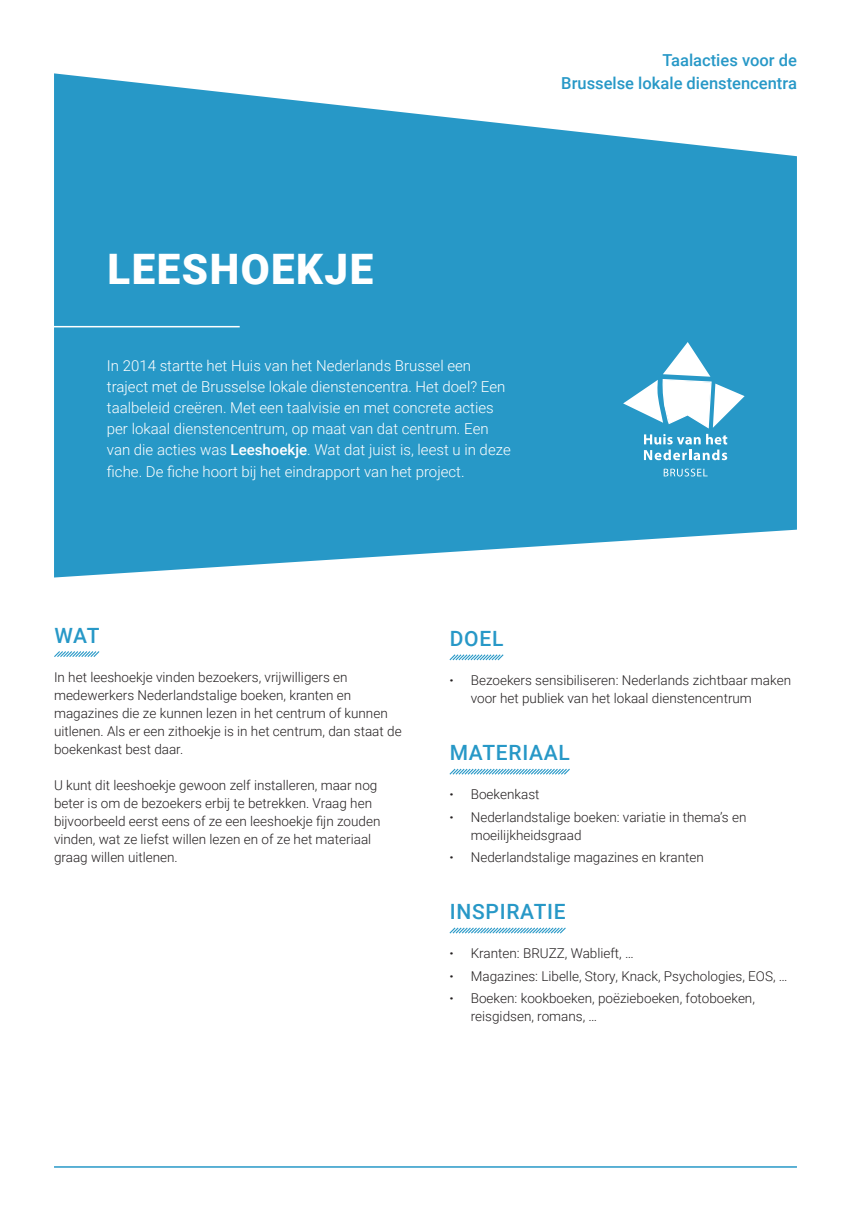
<style>
.page{position:relative;width:851px;height:1221px;background:#fff}
.page>*{position:absolute;margin:0;border:0;box-sizing:border-box;transform-origin:0 0}
.hoofdtitel_naast_cij{font:900 42px "Roboto";letter-spacing:.035em;color:#fff}
.titel_sub{font:500 21px "Roboto";letter-spacing:.035em;color:#2798c7}
.t1{font:500 16.5px/22.5px "Roboto";color:#2798c7;text-align:right}
.Body_-_Inleiding{font:300 15px/21px "Roboto";color:#fff}
.Body_-_Inleiding-2{font:300 13.5px/18px "Roboto";color:#231f20}
.s1{font-weight:500}
.s2{font-weight:900}
</style>
<div class="page">
<svg style="left:54px;top:73px;width:742px;height:504px;background:#43a5ce"></svg>
<svg style="left:54px;top:651px;width:46px;height:6px"></svg>
<svg style="left:449px;top:654px;width:55px;height:7px"></svg>
<svg style="left:449px;top:768px;width:121px;height:7px"></svg>
<svg style="left:449px;top:927px;width:117px;height:7px"></svg>
<svg style="left:643px;top:434px;width:84px;height:26px"></svg>
<svg style="left:663px;top:468px;width:44px;height:8px"></svg>
<svg style="left:623px;top:342px;width:121px;height:86px"></svg>
<hr style="left:27px;top:326px;width:213px;height:1px;background:#fff">
<hr style="left:54px;top:1166px;width:742px;height:1px;background:#2798c7">
<p class="t1" style="left:561px;top:49px;width:237px">Taalacties voor de<br>Brusselse lokale dienstencentra</p>
<p class="hoofdtitel_naast_cij" style="left:108px;top:240px;width:267px">LEESHOEKJE</p>
<p class="Body_-_Inleiding" style="left:107px;top:355px;width:405px">In 2014 startte het Huis van het Nederlands Brussel een traject met de Brusselse lokale dienstencentra. Het doel? Een taalbeleid creëren. Met een taalvisie en met concrete acties per lokaal dienstencentrum, op maat van dat centrum. Een van die acties was <span class="s1">Leeshoekje</span>. Wat dat juist is, leest u in deze fiche. De fiche hoort bij het eindrapport van het project.</p>
<p class="titel_sub" style="left:54px;top:620px;width:47px">WAT</p>
<p class="Body_-_Inleiding-2" style="left:54px;top:667px;width:349px">In het leeshoekje vinden bezoekers, vrijwilligers en medewerkers Nederlandstalige boeken, kranten en magazines die ze kunnen lezen in het centrum of kunnen uitlenen. Als er een zithoekje is in het centrum, dan staat de boekenkast best daar.</p>
<p class="Body_-_Inleiding-2" style="left:54px;top:775px;width:328px">U kunt dit leeshoekje gewoon zelf installeren, maar nog beter is om de bezoekers erbij te betrekken. Vraag hen bijvoorbeeld eerst eens of ze een leeshoekje fijn zouden vinden, wat ze liefst willen lezen en of ze het materiaal graag willen uitlenen.</p>
<p class="titel_sub" style="left:450px;top:623px;width:55px">DOEL</p>
<p class="Body_-_Inleiding-2" style="left:470px;top:670px;width:322px;text-indent:-21px"><span class="s2">·</span> Bezoekers sensibiliseren: Nederlands zichtbaar maken voor het publiek van het lokaal dienstencentrum</p>
<p class="titel_sub" style="left:450px;top:738px;width:122px">MATERIAAL</p>
<p class="Body_-_Inleiding-2" style="left:449px;top:785px;width:92px"><span class="s2">·</span> Boekenkast</p>
<p class="Body_-_Inleiding-2" style="left:470px;top:807px;width:277px;text-indent:-21px"><span class="s2">·</span> Nederlandstalige boeken: variatie in thema’s en moeilijkheidsgraad</p>
<p class="Body_-_Inleiding-2" style="left:449px;top:847px;width:256px"><span class="s2">·</span> Nederlandstalige magazines en kranten</p>
<p class="titel_sub" style="left:450px;top:896px;width:117px">INSPIRATIE</p>
<p class="Body_-_Inleiding-2" style="left:449px;top:943px;width:186px"><span class="s2">·</span> Kranten: BRUZZ, Wablieft, …</p>
<p class="Body_-_Inleiding-2" style="left:449px;top:966px;width:339px"><span class="s2">·</span> Magazines: Libelle, Story, Knack, Psychologies, EOS, …</p>
<p class="Body_-_Inleiding-2" style="left:470px;top:988px;width:286px;text-indent:-21px"><span class="s2">·</span> Boeken: kookboeken, poëzieboeken, fotoboeken, reisgidsen, romans, …</p>
</div>
